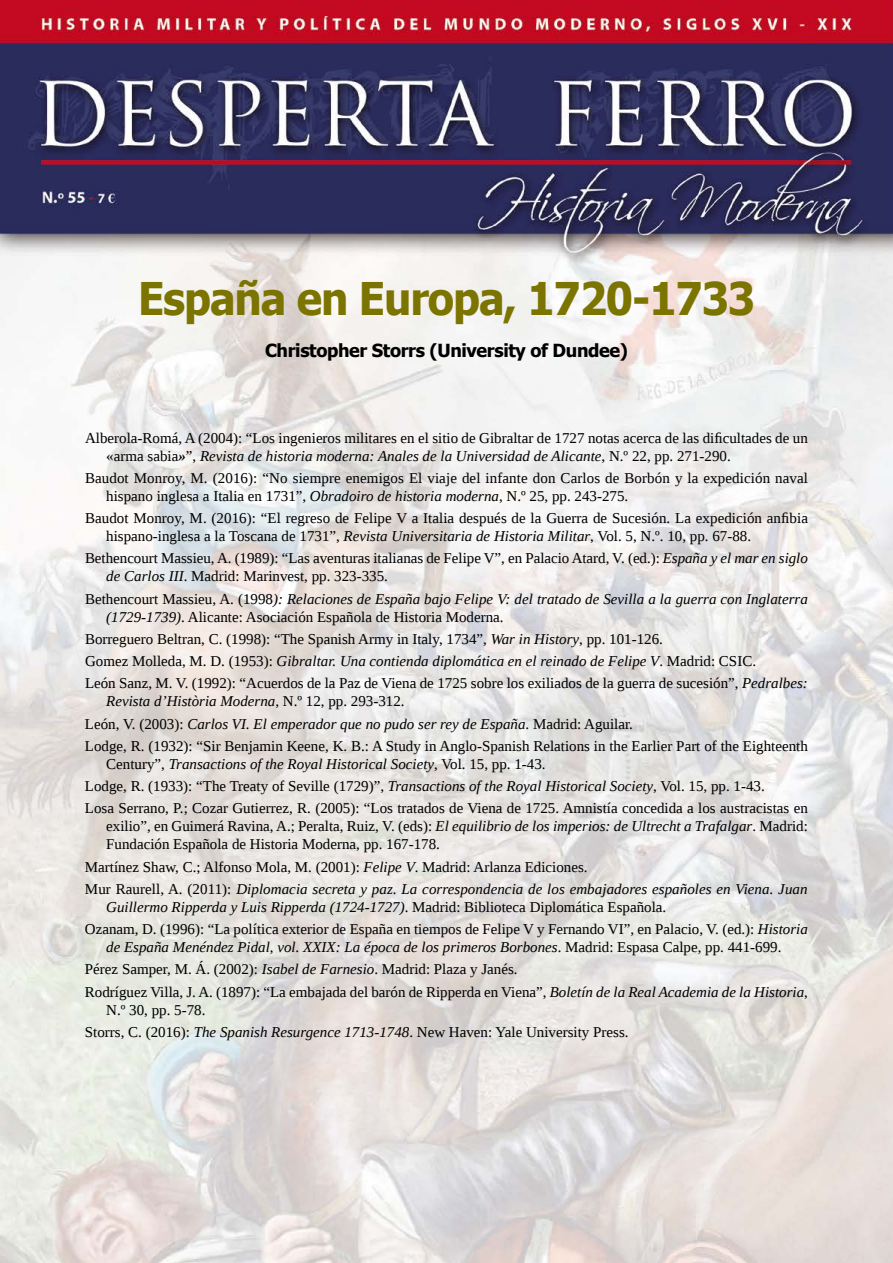
<style>
.page{position:relative;width:893px;height:1263px;background:#fff}
.page>*{position:absolute;margin:0;border:0;box-sizing:border-box;transform-origin:0 0}
.t1{font:700 45px "Tahoma";letter-spacing:-.025em;color:#7c7400;scale:.95 1}
.t2{font:700 18px "Tahoma";letter-spacing:-.02em;color:#000}
.t3{font:15px/22.2px "Liberation Serif";color:#000}
.t4{font:italic 15px/18px "Liberation Serif";color:#000}
.s1{font-weight:700;font-style:italic}
.s2{font-style:italic}
.s3{font-style:normal}
</style>
<div class="page">
<img style="left:0;top:0;width:893px;height:1263px">
<h1 class="t1" style="left:138px;top:267px;width:651px">España en Europa, 1720-1733</h1>
<p class="t2" style="left:265px;top:337px;width:364px">Christopher Storrs (University of Dundee)</p>
<p class="t3" style="left:106px;top:428px;width:703px;line-height:18px;text-indent:-21px">Alberola-Romá, A (2004): “Los ingenieros militares en el sitio de Gibraltar de 1727 notas acerca de las dificultades de un «arma sabia<span class="s1">»</span>”, <span class="s2">Revista de historia moderna: Anales de la Universidad de Alicante</span>, N.º 22, pp. 271-290.</p>
<p class="t3" style="left:106px;top:469px;width:703px;line-height:18px;text-indent:-21px">Baudot Monroy, M. (2016): “No siempre enemigos El viaje del infante don Carlos de Borbón y la expedición naval hispano inglesa a Italia en 1731”, <span class="s2">Obradoiro de historia moderna</span>, N.º 25, pp. 243-275.</p>
<p class="t3" style="left:106px;top:509px;width:703px;line-height:18px;text-indent:-21px">Baudot Monroy, M. (2016): “El regreso de Felipe V a Italia después de la Guerra de Sucesión. La expedición anfibia hispano-inglesa a la Toscana de 1731”, <span class="s2">Revista Universitaria de Historia Militar</span>, Vol. 5, N.º. 10, pp. 67-88.</p>
<p class="t3" style="left:106px;top:549px;width:703px;line-height:18px;text-indent:-21px">Bethencourt Massieu, A. (1989): “Las aventuras italianas de Felipe V”, en Palacio Atard, V. (ed.): <span class="s2">España y el mar en siglo de Carlos III</span>. Madrid: Marinvest, pp. 323-335.</p>
<p class="t4" style="left:106px;top:589px;width:703px;text-indent:-21px"><span class="s3">Bethencourt Massieu, A. (1998</span>): Relaciones de España bajo Felipe V: del tratado de Sevilla a la guerra con Inglaterra (1729-1739)<span class="s3">. Alicante: Asociación Española de Historia Moderna.</span></p>
<p class="t3" style="left:85px;top:628px;width:724px">Borreguero Beltran, C. (1998): “The Spanish Army in Italy, 1734”, <span class="s2">War in History</span>, pp. 101-126.<br>Gomez Molleda, M. D. (1953): <span class="s2">Gibraltar. Una contienda diplomática en el reinado de Felipe V</span>. Madrid: CSIC.<br>León Sanz, M. V. (1992): “Acuerdos de la Paz de Viena de 1725 sobre los exiliados de la guerra de sucesión”, <span class="s2">Pedralbes:</span></p>
<p class="t3" style="left:85px;top:690px;width:724px;text-indent:21px"><span class="s2">Revista d’Història Moderna</span>, N.º 12, pp. 293-312.<br>León, V. (2003): <span class="s2">Carlos VI. El emperador que no pudo ser rey de España</span>. Madrid: Aguilar.<br>Lodge, R. (1932): “Sir Benjamin Keene, K. B.: A Study in Anglo-Spanish Relations in the Earlier Part of the Eighteenth</p>
<p class="t3" style="left:85px;top:753px;width:724px;text-indent:21px">Century”, <span class="s2">Transactions of the Royal Historical Society</span>, Vol. 15, pp. 1-43.<br>Lodge, R. (1933): “The Treaty of Seville (1729)”, <span class="s2">Transactions of the Royal Historical Society</span>, Vol. 15, pp. 1-43.<br>Losa Serrano, P.; Cozar Gutierrez, R. (2005): “Los tratados de Viena de 1725. Amnistía concedida a los austracistas en</p>
<p class="t3" style="left:106px;top:817px;width:703px;line-height:18px">exilio”, en Guimerá Ravina, A.; Peralta, Ruiz, V. (eds): <span class="s2">El equilibrio de los imperios: de Ultrecht a Trafalgar</span>. Madrid:<br>Fundación Española de Historia Moderna, pp. 167-178.</p>
<p class="t4" style="left:85px;top:855px;width:724px;line-height:22.2px"><span class="s3">Martínez Shaw, C.; Alfonso Mola, M. (2001):</span> Felipe V<span class="s3">. Madrid: Arlanza Ediciones.<br>Mur Raurell, A. (2011):</span> Diplomacia secreta y paz. La correspondencia de los embajadores españoles en Viena. Juan</p>
<p class="t3" style="left:85px;top:896px;width:724px;text-indent:21px"><span class="s2">Guillermo Ripperda y Luis Ripperda (1724-1727)</span>. Madrid: Biblioteca Diplomática Española.<br>Ozanam, D. (1996): “La política exterior de España en tiempos de Felipe V y Fernando VI”, en Palacio, V. (ed.): <span class="s2">Historia</span></p>
<p class="t3" style="left:85px;top:936px;width:724px;text-indent:21px"><span class="s2">de España Menéndez Pidal, vol. XXIX: La época de los primeros Borbones</span>. Madrid: Espasa Calpe, pp. 441-699.<br>Pérez Samper, M. Á. (2002): <span class="s2">Isabel de Farnesio</span>. Madrid: Plaza y Janés.<br>Rodríguez Villa, J. A. (1897): “La embajada del barón de Ripperda en Viena”, <span class="s2">Boletín de la Real Academia de la Historia</span>,</p>
<p class="t3" style="left:85px;top:998px;width:545px;text-indent:21px">N.º 30, pp. 5-78.<br>Storrs, C. (2016): <span class="s2">The Spanish Resurgence 1713-1748</span>. New Haven: Yale University Press.</p>
</div>
